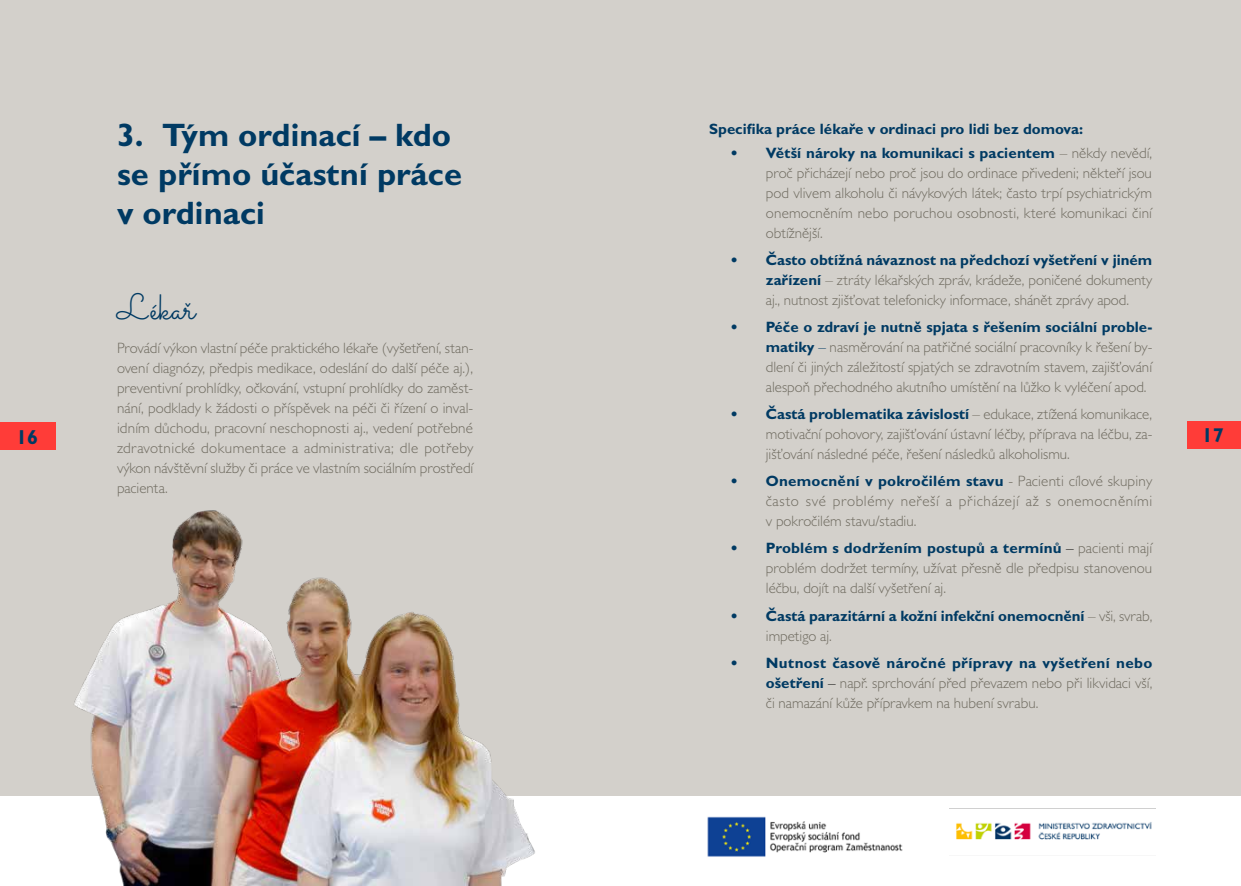
<style>
.page{position:relative;width:1241px;height:886px;background:#fff}
.page>*{position:absolute;margin:0;border:0;box-sizing:border-box;transform-origin:0 0}
.t1{font:36.25px "Sacramento";color:#003a63}
.t2{font:700 32.5px/39px "Gill Sans";color:#003a63}
.t3{font:700 20px "Gill Sans";color:#003a63}
.t4{font:300 15px/20px "Gill Sans";color:#706c61;text-align:justify}
.t5{font:700 15px/20px "Gill Sans";letter-spacing:-.005em;color:#003a63}
.s1{font-weight:800;color:#003a63}
.s2{font-weight:700;color:#003a63}
.s3{color:#003a63}
.s4{color:#000}
.s5{font-weight:800}
.s6{font-weight:300;color:#706c61}
</style>
<div class="page">
<img style="left:949px;top:808px;width:205px;height:32px">
<img style="left:707px;top:816px;width:196px;height:41px">
<div style="left:1px;top:1px;width:1239px;height:795px;background:#d3d0cb"></div>
<img style="left:0;top:440px;width:535px;height:446px">
<div style="left:0;top:422px;width:55px;height:27px;background:#ff3c38"></div>
<div style="left:1187px;top:421px;width:53px;height:27px;background:#ff3c38"></div>
<h2 class="t2" style="left:117px;top:115px;width:347px">3. Tým ordinací – kdo se přímo účastní práce v ordinaci</h2>
<p class="t5" style="left:709px;top:119px;width:375px">Specifika práce lékaře v ordinaci pro lidi bez domova:</p>
<p class="t4" style="left:765px;top:143px;width:388px;text-indent:-35px"><span class="s1">•</span> <span class="s2">Větší nároky na komunikaci s pacientem</span> – někdy nevědí, proč přicházejí nebo proč jsou do ordinace přivedeni; někteří jsou pod vlivem alkoholu či návykových látek; často trpí psychiatrickým onemocněním nebo poruchou osobnosti, které komunikaci činí obtížnější.</p>
<p class="t4" style="left:765px;top:250px;width:388px;text-indent:-35px"><span class="s1">•</span> <span class="s2">Často obtížná návaznost na předchozí vyšetření v jiném zařízení</span> – ztráty lékařských zpráv, krádeže, poničené dokumenty aj., nutnost zjišťovat telefonicky informace, shánět zprávy apod.</p>
<p class="t4" style="left:765px;top:317px;width:388px;text-indent:-35px"><span class="s1">•</span> <span class="s2">Péče o zdraví je nutně spjata s řešením sociální proble&shy;matiky</span> <span class="s3">–</span> nasměrování na patřičné sociální pracovníky k řešení by&shy;dlení či jiných záležitostí spjatých se zdravotním stavem, zajišťování alespoň přechodného akutního umístění na lůžko k vyléčení apod.</p>
<p class="t4" style="left:765px;top:404px;width:388px;text-indent:-35px"><span class="s1">•</span> <span class="s2">Častá problematika závislostí</span> – edukace, ztížená komunikace, motivační pohovory, zajišťování ústavní léčby, příprava na léčbu, za&shy;jišťování následné péče, řešení následků alkoholismu.</p>
<p class="t4" style="left:765px;top:471px;width:388px;text-indent:-35px"><span class="s1">•</span> <span class="s2">Onemocnění v pokročilém stavu</span> - Pacienti cílové skupiny často své problémy neřeší a přicházejí až s onemocněními v pokročilém stavu/stadiu.</p>
<p class="t4" style="left:765px;top:538px;width:388px;text-indent:-35px"><span class="s1">•</span> <span class="s2">Problém s dodržením postupů a termínů</span> <span class="s4">–</span> pacienti mají problém dodržet termíny, užívat přesně dle předpisu stanovenou léčbu, dojít na další vyšetření aj.</p>
<p class="t5" style="left:765px;top:605px;width:388px;text-indent:-35px"><span class="s5">•</span> Častá parazitární a kožní infekční onemocnění <span class="s6">– vši, svrab, impetigo aj.</span></p>
<p class="t4" style="left:765px;top:652px;width:388px;text-indent:-35px"><span class="s1">•</span> <span class="s2">Nutnost časově náročné přípravy na vyšetření nebo ošetření</span> <span class="s4">–</span> např. sprchování před převazem nebo při likvidaci vší, či namazání kůže přípravkem na hubení svrabu.</p>
<h1 class="t1" style="left:117px;top:285px;width:80px">Lékař</h1>
<p class="t4" style="left:117px;top:338px;width:358px">Provádí výkon vlastní péče praktického lékaře (vyšetření, stan&shy;ovení diagnózy, předpis medikace, odeslání do další péče aj.), preventivní prohlídky, očkování, vstupní prohlídky do zaměst&shy;nání, podklady k žádosti o příspěvek na péči či řízení o inval&shy;idním důchodu, pracovní neschopnosti aj., vedení potřebné zdravotnické dokumentace a administrativa; dle potřeby výkon návštěvní služby či práce ve vlastním sociálním prostředí pacienta.</p>
<h3 class="t3" style="left:16px;top:425px;width:24px">16</h3>
<h3 class="t3" style="left:1201px;top:423px;width:24px">17</h3>
</div>
